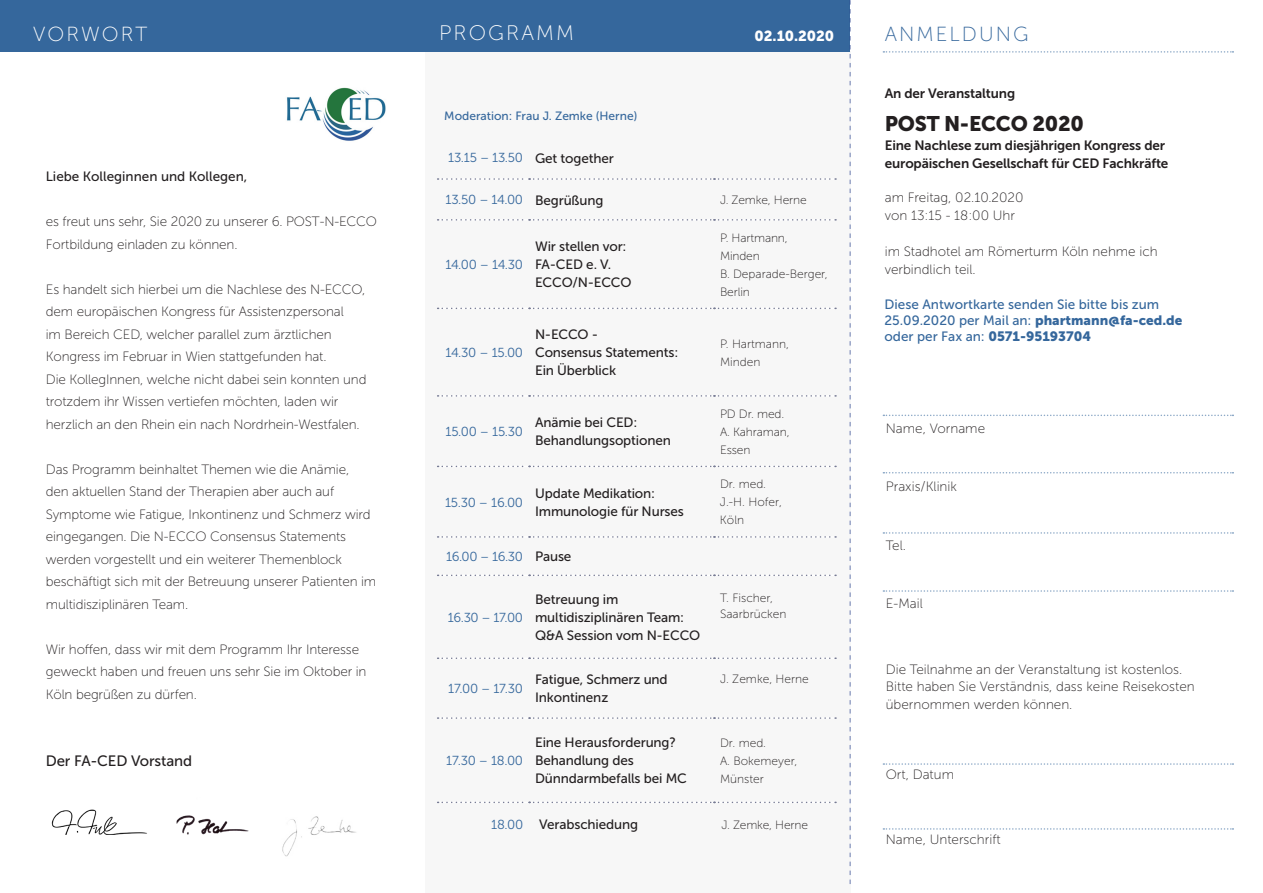
<style>
.page{position:relative;width:1263px;height:893px;background:#fff}
.page>*{position:absolute;margin:0;border:0;box-sizing:border-box;transform-origin:0 0}
.t1{font:21px "Museo Sans 900";letter-spacing:-.01em;color:#231f20}
.text{font:21px "Museo Sans 100";letter-spacing:.1em;color:#fff}
.text-2{font:20.4px "Museo Sans 100";letter-spacing:.1em;color:#35679c}
.text-3{font:20.4px "Museo Sans 100";letter-spacing:.1em;color:#fff}
.t2{font:15px "Museo Sans 500";letter-spacing:-.01em;color:#231f20}
.text-4{font:14.55px "Museo Sans 900";color:#fff}
.t3{font:13.5px/22.5px "Museo Sans 100";letter-spacing:-.01em;color:#231f20}
.text-5{font:13.5px/18px "Museo Sans 500";letter-spacing:-.01em;color:#231f20}
.t4{font:13.5px/16.2px "Museo Sans 500";color:#35679c}
.t5{font:13.5px/18px "Museo Sans 700";letter-spacing:-.01em;color:#231f20}
.text-6{font:13.05px "Museo Sans 300";letter-spacing:-.02em;color:#35679c}
.text-7{font:12px/18px "Museo Sans 100";color:#231f20}
.t6{font:12px "Museo Sans 500";color:#35679c}
.s1{font-family:"Museo Sans 300";font-size:13.05px;color:#35679c}
.s2{font-family:"Museo Sans 900"}
</style>
<div class="page">
<div style="left:425px;top:52px;width:425px;height:841px;background:#f7f7f7"></div>
<div style="left:0;top:0;width:850px;height:52px;background:#35679c"></div>
<img style="left:287px;top:87px;width:99px;height:54px">
<svg style="left:850px;top:0;width:1px;height:884px"></svg>
<svg style="left:883px;top:51px;width:350px;height:2px"></svg>
<svg style="left:883px;top:415px;width:350px;height:1px"></svg>
<svg style="left:883px;top:472px;width:350px;height:1px"></svg>
<svg style="left:883px;top:532px;width:350px;height:2px"></svg>
<svg style="left:883px;top:590px;width:350px;height:2px"></svg>
<svg style="left:883px;top:763px;width:350px;height:2px"></svg>
<svg style="left:883px;top:828px;width:350px;height:2px"></svg>
<svg style="left:438px;top:178px;width:398px;height:2px"></svg>
<svg style="left:438px;top:219px;width:398px;height:2px"></svg>
<svg style="left:438px;top:308px;width:398px;height:1px"></svg>
<svg style="left:438px;top:395px;width:398px;height:2px"></svg>
<svg style="left:438px;top:466px;width:398px;height:1px"></svg>
<svg style="left:438px;top:536px;width:398px;height:2px"></svg>
<svg style="left:438px;top:575px;width:398px;height:1px"></svg>
<svg style="left:438px;top:657px;width:398px;height:2px"></svg>
<svg style="left:438px;top:717px;width:398px;height:2px"></svg>
<svg style="left:438px;top:802px;width:398px;height:1px"></svg>
<img style="left:51px;top:809px;width:96px;height:25px">
<img style="left:176px;top:815px;width:73px;height:20px">
<img style="left:282px;top:816px;width:74px;height:41px">
<p class="text-3" style="left:33px;top:23px;width:115px">VORWORT</p>
<p class="text" style="left:439px;top:22px;width:136px">PROGRAMM</p>
<p class="text-4" style="left:755px;top:28px;width:81px">02.10.2020</p>
<p class="text-5" style="left:46px;top:168px;width:203px">Liebe Kolleginnen und Kollegen,</p>
<p class="t3" style="left:46px;top:211px;width:333px">es freut uns sehr, Sie 2020 zu unserer 6. POST-N-ECCO<br>Fortbildung einladen zu können.</p>
<p class="t3" style="left:46px;top:278px;width:321px">Es handelt sich hierbei um die Nachlese des N-ECCO,</p>
<p class="t3" style="left:46px;top:301px;width:299px">dem europäischen Kongress für Assistenzpersonal</p>
<p class="t3" style="left:46px;top:323px;width:287px">im Bereich CED, welcher parallel zum ärztlichen</p>
<p class="t3" style="left:46px;top:346px;width:282px">Kongress im Februar in Wien stattgefunden hat.</p>
<p class="t3" style="left:46px;top:368px;width:322px">Die KollegInnen, welche nicht dabei sein konnten und</p>
<p class="t3" style="left:46px;top:391px;width:315px">trotzdem ihr Wissen vertiefen möchten, laden wir herzlich an den Rhein ein nach Nordrhein-Westfalen.</p>
<p class="t3" style="left:46px;top:458px;width:305px">Das Programm beinhaltet Themen wie die Anämie,</p>
<p class="t3" style="left:46px;top:481px;width:326px">den aktuellen Stand der Therapien aber auch auf Symptome wie Fatigue, Inkontinenz und Schmerz wird eingegangen. Die N-ECCO Consensus Statements werden vorgestellt und ein weiterer Themenblock</p>
<p class="t3" style="left:46px;top:571px;width:332px">beschäftigt sich mit der Betreuung unserer Patienten im multidisziplinären Team.</p>
<p class="t3" style="left:46px;top:638px;width:315px">Wir hoffen, dass wir mit dem Programm Ihr Interesse</p>
<p class="t3" style="left:46px;top:661px;width:322px">geweckt haben und freuen uns sehr Sie im Oktober in<br>Köln begrüßen zu dürfen.</p>
<p class="t2" style="left:46px;top:753px;width:148px">Der FA-CED Vorstand</p>
<p class="t6" style="left:444px;top:110px;width:194px">Moderation: Frau J. Zemke (Herne)</p>
<p class="text-6" style="left:448px;top:151px;width:76px">13.15 – 13.50</p>
<p class="text-5" style="left:535px;top:149px;width:80px">Get together</p>
<p class="text-6" style="left:445px;top:193px;width:79px">13.50 – 14.00</p>
<p class="text-5" style="left:535px;top:191px;width:70px">Begrüßung</p>
<p class="text-7" style="left:720px;top:191px;width:88px">J. Zemke, Herne</p>
<p class="text-6" style="left:445px;top:257px;width:79px">14.00 – 14.30</p>
<p class="text-5" style="left:535px;top:238px;width:93px">Wir stellen vor:</p>
<p class="text-5" style="left:535px;top:256px;width:78px">FA-CED e. V.</p>
<p class="text-5" style="left:535px;top:274px;width:98px">ECCO/N-ECCO</p>
<p class="text-6" style="left:445px;top:345px;width:79px">14.30 – 15.00</p>
<p class="text-5" style="left:535px;top:326px;width:65px">N-ECCO -</p>
<p class="text-5" style="left:535px;top:344px;width:145px">Consensus Statements:</p>
<p class="text-5" style="left:535px;top:362px;width:83px">Ein Überblick</p>
<p class="text-6" style="left:446px;top:424px;width:79px">15.00 – 15.30</p>
<p class="text-5" style="left:535px;top:414px;width:104px">Anämie bei CED:</p>
<p class="text-5" style="left:535px;top:432px;width:137px">Behandlungsoptionen</p>
<p class="text-6" style="left:445px;top:495px;width:79px">15.30 – 16.00</p>
<p class="text-5" style="left:535px;top:484px;width:150px">Update Medikation:<br>Immunologie für Nurses</p>
<p class="text-6" style="left:446px;top:549px;width:78px">16.00 – 16.30</p>
<p class="text-5" style="left:535px;top:548px;width:38px">Pause</p>
<p class="text-7" style="left:720px;top:229px;width:69px">P. Hartmann,<br>Minden</p>
<p class="text-7" style="left:720px;top:265px;width:109px">B. Deparade-Berger,<br>Berlin</p>
<p class="text-7" style="left:720px;top:335px;width:71px">P. Hartmann,</p>
<p class="text-7" style="left:720px;top:353px;width:42px">Minden</p>
<p class="text-7" style="left:720px;top:405px;width:66px">PD Dr. med.</p>
<p class="text-7" style="left:720px;top:423px;width:71px">A. Kahraman,</p>
<p class="text-7" style="left:720px;top:441px;width:32px">Essen</p>
<p class="text-7" style="left:720px;top:475px;width:48px">Dr. med.</p>
<p class="text-7" style="left:720px;top:493px;width:64px">J.-H. Hofer,<br>Köln</p>
<p class="text-6" style="left:448px;top:610px;width:77px">16.30 – 17.00</p>
<p class="text-5" style="left:535px;top:590px;width:167px">Betreuung im multidisziplinären Team:<br>Q&amp;A Session vom N-ECCO</p>
<p class="text-7" style="left:720px;top:590px;width:68px;line-height:16.5px">T. Fischer,<br>Saarbrücken</p>
<p class="text-6" style="left:448px;top:681px;width:76px">17.00 – 17.30</p>
<p class="text-5" style="left:535px;top:671px;width:134px">Fatigue, Schmerz und<br>Inkontinenz</p>
<p class="text-7" style="left:720px;top:670px;width:90px">J. Zemke, Herne</p>
<p class="text-6" style="left:446px;top:754px;width:78px">17.30 – 18.00</p>
<p class="text-5" style="left:535px;top:734px;width:143px">Eine Herausforderung?<br>Behandlung des</p>
<p class="text-5" style="left:535px;top:770px;width:153px">Dünndarmbefalls bei MC</p>
<p class="text-7" style="left:720px;top:734px;width:48px">Dr. med.</p>
<p class="text-7" style="left:720px;top:752px;width:79px">A. Bokemeyer,<br>Münster</p>
<p class="text-5" style="left:491px;top:815px;width:148px"><span class="s1">18.00</span> Verabschiedung</p>
<p class="text-7" style="left:721px;top:816px;width:88px">J. Zemke, Herne</p>
<p class="text-2" style="left:885px;top:23px;width:145px">ANMELDUNG</p>
<p class="t5" style="left:885px;top:84px;width:132px">An der Veranstaltung</p>
<p class="t1" style="left:885px;top:111px;width:201px">POST N-ECCO 2020</p>
<p class="t5" style="left:885px;top:136px;width:285px">Eine Nachlese zum diesjährigen Kongress der europäischen Gesellschaft für CED Fachkräfte</p>
<p class="t3" style="left:885px;top:189px;width:140px;line-height:18px">am Freitag, 02.10.2020 von 13:15 - 18:00 Uhr</p>
<p class="t3" style="left:885px;top:243px;width:275px;line-height:18px">im Stadhotel am Römerturm Köln nehme ich verbindlich teil.</p>
<p class="t4" style="left:884px;top:296px;width:299px">Diese Antwortkarte senden Sie bitte bis zum<br>25.09.2020 per Mail an: <span class="s2">phartmann@fa-ced.de </span>oder per Fax an: <span class="s2">0571-95193704</span></p>
<p class="t3" style="left:886px;top:417px;width:101px">Name, Vorname</p>
<p class="t3" style="left:886px;top:475px;width:73px">Praxis/Klinik</p>
<p class="t3" style="left:886px;top:534px;width:22px">Tel.</p>
<p class="t3" style="left:886px;top:592px;width:38px">E-Mail</p>
<p class="t3" style="left:886px;top:661px;width:310px;line-height:16.5px">Die Teilnahme an der Veranstaltung ist kostenlos.<br>Bitte haben Sie Verständnis, dass keine Reisekosten</p>
<p class="t3" style="left:886px;top:693px;width:188px">übernommen werden können.</p>
<p class="t3" style="left:886px;top:763px;width:70px">Ort, Datum</p>
<p class="t3" style="left:886px;top:828px;width:116px">Name, Unterschrift</p>
</div>
